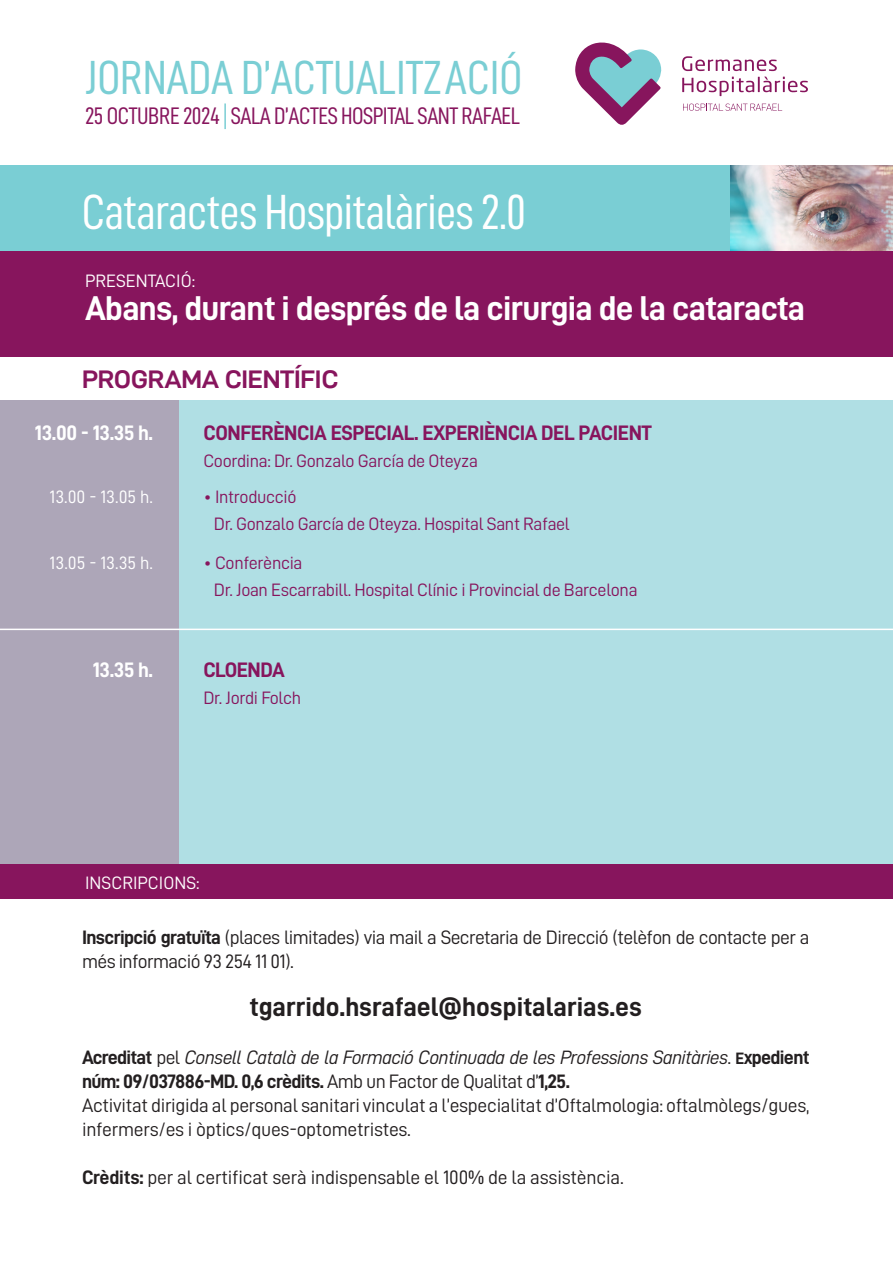
<style>
.page{position:relative;width:893px;height:1263px;background:#fff}
.page>*{position:absolute;margin:0;border:0;box-sizing:border-box;transform-origin:0 0}
.t1{font:49.5px "D DIN Condensed";letter-spacing:-.02em;color:#fff}
.t2{font:48px "D DIN Condensed";letter-spacing:-.005em;color:#7aced4}
.t3{font:34.5px "D DIN Bold";letter-spacing:-.02em;color:#fff}
.t4{font:27px "D DIN Bold";color:#231f20}
.t5{font:25.5px "D DIN Exp Bold";letter-spacing:-.01em;color:#87155d}
.t6{font:24px "D DIN Condensed";letter-spacing:-.02em;color:#87155d}
.t7{font:21px "D DIN Bold";letter-spacing:-.02em;color:#87155d}
.t8{font:21px "D DIN Bold";letter-spacing:-.02em;color:#fff}
.t9{font:19.5px/24px "D DIN";letter-spacing:-.015em;color:#231f20}
.t10{font:19.5px "D DIN Italic";letter-spacing:-.035em;color:#231f20}
.t11{font:19.5px "D DIN Bold";letter-spacing:-.035em;color:#231f20}
.t12{font:18px/27px "D DIN";letter-spacing:-.02em;color:#87155d}
.t13{font:18px "D DIN";color:#fff}
.s1{font-family:"D DIN Bold"}
.s2{font-family:"D DIN"}
.s3{font-family:"D DIN Bold";font-size:16.5px}
</style>
<div class="page">
<div style="left:0;top:166px;width:893px;height:85px;background:#7aced4"></div>
<img style="left:730px;top:166px;width:163px;height:85px">
<div style="left:0;top:400px;width:893px;height:863px;background:#b0dfe4"></div>
<svg style="left:683px;top:104px;width:99px;height:7px"></svg>
<svg style="left:575px;top:42px;width:87px;height:83px"></svg>
<svg style="left:682px;top:56px;width:126px;height:40px"></svg>
<div style="left:0;top:251px;width:893px;height:127px;background:#87155d"></div>
<div style="left:0;top:398px;width:179px;height:865px;background:#ada6b8"></div>
<div style="left:0;top:357px;width:893px;height:43px;background:#fff"></div>
<hr style="left:0;top:629px;width:893px;height:1px;background:#fff">
<div style="left:0;top:871px;width:893px;height:392px;background:#fff"></div>
<div style="left:0;top:865px;width:893px;height:34px;background:#87155d"></div>
<hr style="left:224px;top:103px;width:2px;height:26px;background:#7aced4">
<h2 class="t2" style="left:85px;top:51px;width:439px">JORNADA D’ACTUALITZACIÓ</h2>
<p class="t6" style="left:85px;top:103px;width:437px">25 OCTUBRE 2024 SALA D’ACTES HOSPITAL SANT RAFAEL</p>
<h1 class="t1" style="left:82px;top:184px;width:446px">Cataractes Hospitalàries 2.0</h1>
<p class="t13" style="left:85px;top:271px;width:112px">PRESENTACIÓ:</p>
<h3 class="t3" style="left:85px;top:289px;width:722px">Abans, durant i després de la cirurgia de la cataracta</h3>
<h3 class="t5" style="left:82px;top:365px;width:258px">PROGRAMA CIENTÍFIC</h3>
<p class="t8" style="left:35px;top:421px;width:120px">13.00 - 13.35 h.</p>
<p class="t13" style="left:49px;top:487px;width:105px">13.00 - 13.05 h.</p>
<p class="t13" style="left:50px;top:553px;width:105px">13.05 - 13.35 h.</p>
<p class="t8" style="left:93px;top:658px;width:62px">13.35 h.</p>
<p class="t7" style="left:203px;top:421px;width:450px">CONFERÈNCIA ESPECIAL. EXPERIÈNCIA DEL PACIENT</p>
<p class="t12" style="left:203px;top:447px;width:276px">Coordina: Dr. Gonzalo García de Oteyza</p>
<p class="t12" style="left:214px;top:483px;width:357px;text-indent:-11px">• Introducció<br>Dr. Gonzalo García de Oteyza. Hospital Sant Rafael</p>
<p class="t12" style="left:214px;top:549px;width:425px;text-indent:-11px">• Conferència<br>Dr. Joan Escarrabill. Hospital Clínic i Provincial de Barcelona</p>
<p class="t7" style="left:203px;top:658px;width:83px">CLOENDA</p>
<p class="t12" style="left:203px;top:684px;width:99px">Dr. Jordi Folch</p>
<p class="t13" style="left:85px;top:873px;width:116px">INSCRIPCIONS:</p>
<p class="t9" style="left:82px;top:925px;width:729px"><span class="s1">Inscripció gratuïta</span> (places limitades) via mail a Secretaria de Direcció (telèfon de contacte per a més informació 93 254 11 01).</p>
<h3 class="t4" style="left:250px;top:992px;width:394px">tgarrido.hsrafael@hospitalarias.es</h3>
<p class="t10" style="left:82px;top:1047px;width:729px"><span class="s1">Acreditat</span> <span class="s2">pel</span> Consell Català de la Formació Continuada de les Professions Sanitàries<span class="s2">.</span> <span class="s3">E</span><span class="s1">xpedient</span></p>
<p class="t11" style="left:82px;top:1071px;width:489px">núm: 09/037886-MD. 0,6 crèdits. <span class="s2">Amb un Factor de Qualitat d’</span>1,25.</p>
<p class="t9" style="left:82px;top:1093px;width:729px">Activitat dirigida al personal sanitari vinculat a l’especialitat d’Oftalmologia: oftalmòlegs/gues, infermers/es i òptics/ques-optometristes.</p>
<p class="t9" style="left:82px;top:1165px;width:543px"><span class="s1">Crèdits:</span> per al certificat serà indispensable el 100% de la assistència.</p>
</div>
